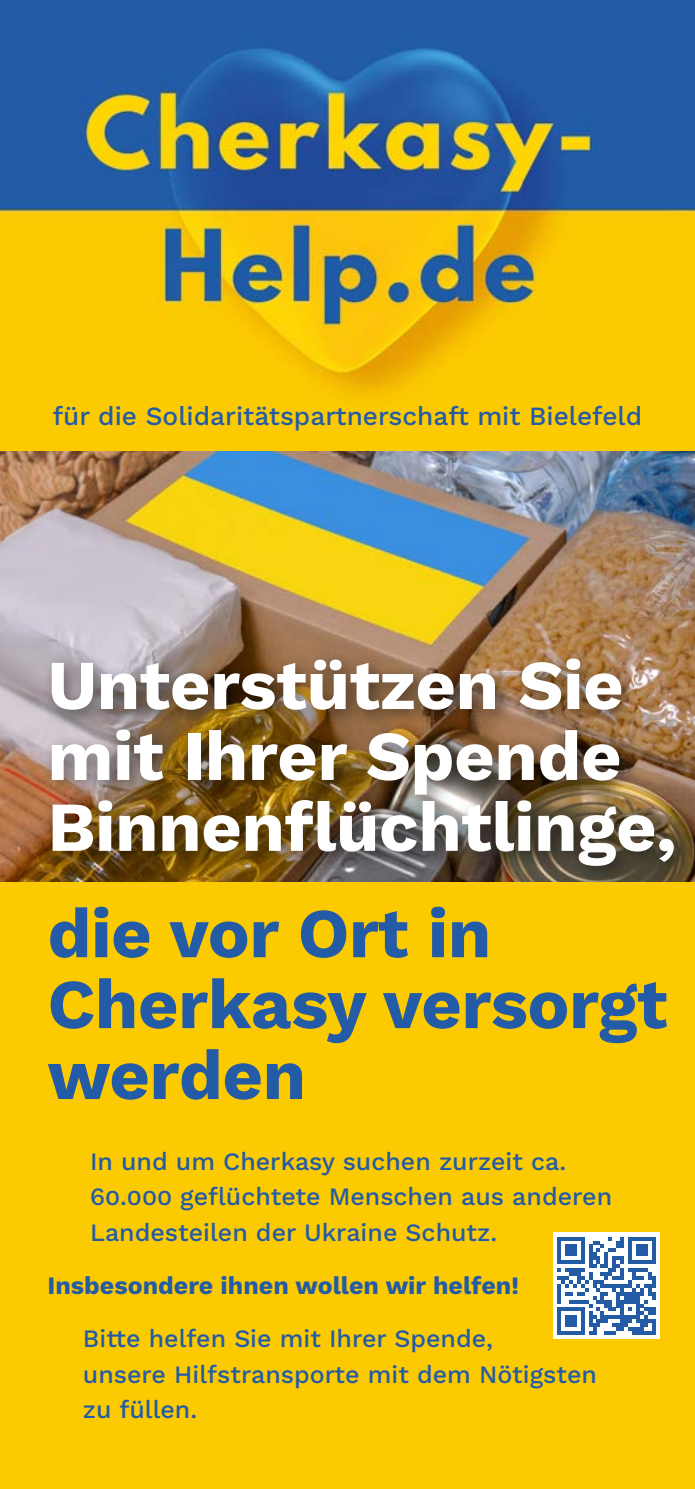
<style>
.page{position:relative;width:695px;height:1489px;background:#fff}
.page>*{position:absolute;margin:0;border:0;box-sizing:border-box;transform-origin:0 0}
.t1{font:700 70px/70.8px "Work Sans";letter-spacing:-.005em;color:#fff}
.t2{font:700 70px/70.8px "Work Sans";letter-spacing:-.005em;color:#245ba7}
._1_Text{font:500 26.25px "Work Sans";color:#245ba7}
._2_Text_mit_Einzug{font:500 25px/35.5px "Work Sans";color:#245ba7}
._1_Text-2{font:700 25px "Work Sans";color:#245ba7}
</style>
<div class="page">
<div style="left:0;top:0;width:694px;height:1488px;background:#fbca00"></div>
<img style="left:0;top:0;width:694px;height:395px">
<img style="left:0;top:451px;width:694px;height:430px">
<div style="left:553px;top:1232px;width:106px;height:106px;background:#fff"></div>
<svg style="left:557px;top:1237px;width:98px;height:97px"></svg>
<div style="left:41px;top:649px;width:652px;height:236px;background:#000;opacity:.5"></div>
<p class="_1_Text" style="left:53px;top:396px;width:591px">für die Solidaritätspartnerschaft mit Bielefeld</p>
<h1 class="t1" style="left:47px;top:647px;width:630px">Unterstützen Sie mit Ihrer Spende<br>Binnenflüchtlinge,</h1>
<h1 class="t2" style="left:47px;top:895px;width:621px">die vor Ort in<br>Cherkasy versorgt werden</h1>
<p class="_2_Text_mit_Einzug" style="left:90px;top:1142px;width:523px">In und um Cherkasy suchen zurzeit ca.<br>60.000 geflüchtete Menschen aus anderen<br>Landesteilen der Ukraine Schutz.</p>
<p class="_1_Text-2" style="left:47px;top:1266px;width:473px">Insbesondere ihnen wollen wir helfen!</p>
<p class="_2_Text_mit_Einzug" style="left:83px;top:1319px;width:515px">Bitte helfen Sie mit Ihrer Spende,<br>unsere Hilfstransporte mit dem Nötigsten zu füllen.</p>
</div>
